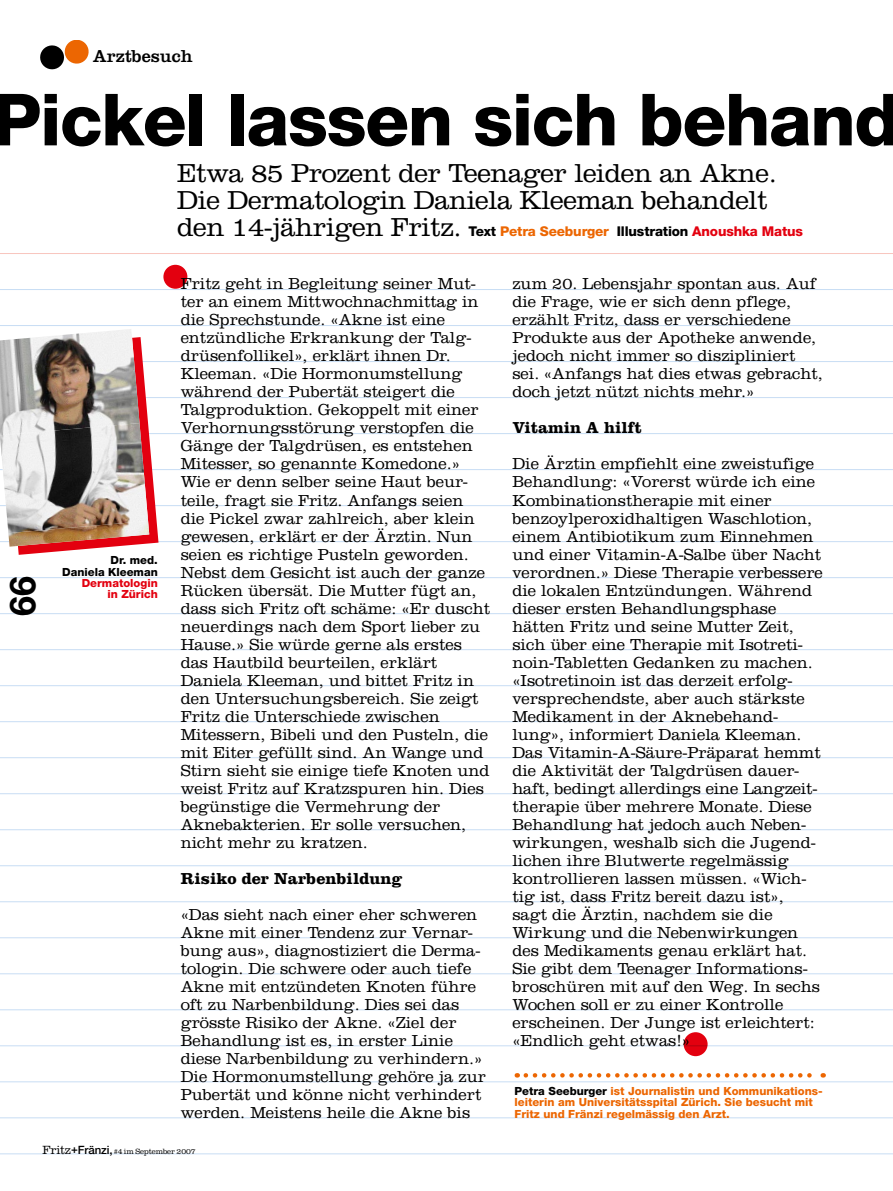
<style>
.page{position:relative;width:893px;height:1191px;background:#fff}
.page>*{position:absolute;margin:0;border:0;box-sizing:border-box;transform-origin:0 0}
.t1{font:800 72px "Helvetica Neue LT";letter-spacing:-.02em;color:#000}
.t2{font:700 36px "Helvetica Neue LT";color:#000}
.t3{font:300 27px/27px "Clarendon";letter-spacing:-.015em;color:#000}
.t4{font:18px "Clarendon";color:#000}
.t5{font:300 16.5px/18px "Clarendon";color:#000}
.t6{font:700 16.5px "Clarendon";color:#000}
.t7{font:800 11.25px/11.2px "Helvetica Neue LT";color:#ec6602}
.t8{font:800 11.25px/11.2px "Helvetica Neue LT";color:#000;text-align:right}
.t9{font:800 11.25px/11.2px "Helvetica Neue LT";color:#e3000f;text-align:right}
.t10{font:300 7.8px "Clarendon";letter-spacing:-.01em;color:#000}
.s1{font-family:"Helvetica Neue LT";font-weight:800;font-size:13.5px}
.s2{font-family:"Helvetica Neue LT";font-weight:800;font-size:13.5px;color:#ec6602}
.s3{font-family:"Helvetica Neue LT";font-weight:800;font-size:13.5px;color:#e3000f}
.s4{color:#000}
.s5{font-size:12.3px}
.s6{font-family:"Helvetica Neue LT";font-weight:500;font-size:11.25px}
.s7{font-family:"Helvetica Neue LT";font-weight:500;font-size:11.4px}
</style>
<div class="page">
<hr style="left:0;top:253px;width:892px;height:1px;background:#f8c5be">
<hr style="left:0;top:289px;width:892px;height:1px;background:#c8ddf4">
<hr style="left:0;top:325px;width:892px;height:1px;background:#c8ddf4">
<hr style="left:0;top:361px;width:892px;height:1px;background:#c8ddf4">
<hr style="left:0;top:397px;width:892px;height:1px;background:#c8ddf4">
<hr style="left:0;top:433px;width:892px;height:1px;background:#c8ddf4">
<hr style="left:0;top:469px;width:892px;height:1px;background:#c8ddf4">
<hr style="left:0;top:505px;width:892px;height:1px;background:#c8ddf4">
<hr style="left:0;top:541px;width:892px;height:1px;background:#c8ddf4">
<hr style="left:0;top:577px;width:892px;height:1px;background:#c8ddf4">
<hr style="left:0;top:613px;width:892px;height:1px;background:#c8ddf4">
<hr style="left:0;top:649px;width:892px;height:1px;background:#c8ddf4">
<hr style="left:0;top:685px;width:892px;height:1px;background:#c8ddf4">
<hr style="left:0;top:721px;width:892px;height:1px;background:#c8ddf4">
<hr style="left:0;top:757px;width:892px;height:1px;background:#c8ddf4">
<hr style="left:0;top:793px;width:892px;height:1px;background:#c8ddf4">
<hr style="left:0;top:829px;width:892px;height:1px;background:#c8ddf4">
<hr style="left:0;top:865px;width:892px;height:1px;background:#c8ddf4">
<hr style="left:0;top:901px;width:892px;height:1px;background:#c8ddf4">
<hr style="left:0;top:937px;width:892px;height:1px;background:#c8ddf4">
<hr style="left:0;top:973px;width:892px;height:1px;background:#c8ddf4">
<hr style="left:0;top:1009px;width:892px;height:1px;background:#c8ddf4">
<hr style="left:0;top:1045px;width:892px;height:1px;background:#c8ddf4">
<hr style="left:0;top:1081px;width:892px;height:1px;background:#c8ddf4">
<hr style="left:0;top:1117px;width:892px;height:1px;background:#c8ddf4">
<hr style="left:0;top:1153px;width:892px;height:1px;background:#c8ddf4">
<div style="left:684px;top:1032px;width:24px;height:24px;background:#e3000f;border-radius:50%"></div>
<div style="left:163px;top:265px;width:24px;height:24px;background:#e3000f;border-radius:50%"></div>
<svg style="left:40px;top:40px;width:49px;height:30px"></svg>
<svg style="left:526px;top:1073px;width:298px;height:4px"></svg>
<svg style="left:9px;top:337px;width:149px;height:218px"></svg>
<img style="left:0;top:329px;width:140px;height:94px">
<img style="left:0;top:423px;width:148px;height:105px">
<img style="left:8px;top:521px;width:141px;height:25px">
<p class="t4" style="left:93px;top:45px;width:102px">Arztbesuch</p>
<h1 class="t1" style="left:-8px;top:77px;width:909px">Pickel lassen sich behand</h1>
<h2 class="t2" style="left:0;top:615px;width:42px;rotate:-90deg">66</h2>
<p class="t8" style="left:62px;top:555px;width:97px">Dr. med.<br>Daniela Kleeman</p>
<p class="t9" style="left:82px;top:577px;width:78px">Dermatologin in Zürich</p>
<h3 class="t3" style="left:177px;top:159px;width:627px">Etwa 85 Prozent der Teenager leiden an Akne.<br>Die Dermatologin Daniela Kleeman behandelt den 14-jährigen Fritz. <span class="s1">Text</span> <span class="s2">Petra Seeburger</span> <span class="s1">Illustration</span> <span class="s3">Anoushka Matus</span></h3>
<p class="t5" style="left:181px;top:275px;width:311px">Fritz geht in Begleitung seiner Mut&shy;ter an einem Mittwochnachmittag in die Sprechstunde. «Akne ist eine entzündliche Erkrankung der Talg&shy;drüsenfollikel», erklärt ihnen Dr.<br>Kleeman. «Die Hormonumstellung während der Pubertät steigert die Talgproduktion. Gekoppelt mit einer Verhornungsstörung verstopfen die Gänge der Talgdrüsen, es entstehen Mitesser, so genannte Komedone.» Wie er denn selber seine Haut beur&shy;teile, fragt sie Fritz. Anfangs seien die Pickel zwar zahlreich, aber klein gewesen, erklärt er der Ärztin. Nun seien es richtige Pusteln geworden.<br>Nebst dem Gesicht ist auch der ganze Rücken übersät. Die Mutter fügt an, dass sich Fritz oft schäme: «Er duscht neuerdings nach dem Sport lieber zu Hause.» Sie würde gerne als erstes das Hautbild beurteilen, erklärt Daniela Kleeman, und bittet Fritz in den Untersuchungsbereich. Sie zeigt Fritz die Unterschiede zwischen Mitessern, Bibeli und den Pusteln, die mit Eiter gefüllt sind. An Wange und Stirn sieht sie einige tiefe Knoten und weist Fritz auf Kratzspuren hin. Dies begünstige die Vermehrung der Aknebakterien. Er solle versuchen, nicht mehr zu kratzen.</p>
<p class="t6" style="left:181px;top:868px;width:223px">Risiko der Narbenbildung</p>
<p class="t5" style="left:181px;top:905px;width:307px">«Das sieht nach einer eher schweren Akne mit einer Tendenz zur Vernar&shy;bung aus», diagnostiziert die Derma&shy;tologin. Die schwere oder auch tiefe Akne mit entzündeten Knoten führe oft zu Narbenbildung. Dies sei das grösste Risiko der Akne. «Ziel der Behandlung ist es, in erster Linie diese Narbenbildung zu verhindern.» Die Hormonumstellung gehöre ja zur Pubertät und könne nicht verhindert werden. Meistens heile die Akne bis</p>
<p class="t5" style="left:512px;top:275px;width:312px">zum 20. Lebensjahr spontan aus. Auf die Frage, wie er sich denn pflege, erzählt Fritz, dass er verschiedene Produkte aus der Apotheke anwende, jedoch nicht immer so diszipliniert sei. «Anfangs hat dies etwas gebracht, doch jetzt nützt nichts mehr.»</p>
<p class="t6" style="left:512px;top:418px;width:131px">Vitamin A hilft</p>
<p class="t5" style="left:512px;top:455px;width:312px">Die Ärztin empfiehlt eine zweistufige Behandlung: «Vorerst würde ich eine Kombinationstherapie mit einer benzoylperoxidhaltigen Waschlotion, einem Antibiotikum zum Einnehmen und einer Vitamin-A-Salbe über Nacht verordnen.» Diese Therapie verbessere die lokalen Entzündungen. Während dieser ersten Behandlungsphase hätten Fritz und seine Mutter Zeit, sich über eine Therapie mit Isotreti&shy;noin-Tabletten Gedanken zu machen. «Isotretinoin ist das derzeit erfolg&shy;versprechendste, aber auch stärkste Medikament in der Aknebehand&shy;lung», informiert Daniela Kleeman.<br>Das Vitamin-A-Säure-Präparat hemmt die Aktivität der Talgdrüsen dauer&shy;haft, bedingt allerdings eine Langzeit&shy;therapie über mehrere Monate. Diese Behandlung hat jedoch auch Neben&shy;wirkungen, weshalb sich die Jugend&shy;lichen ihre Blutwerte regelmässig kontrollieren lassen müssen. «Wich&shy;tig ist, dass Fritz bereit dazu ist»,<br>sagt die Ärztin, nachdem sie die Wirkung und die Nebenwirkungen des Medikaments genau erklärt hat.<br>Sie gibt dem Teenager Informations&shy;broschüren mit auf den Weg. In sechs Wochen soll er zu einer Kontrolle erscheinen. Der Junge ist erleichtert: «Endlich geht etwas!»</p>
<p class="t7" style="left:514px;top:1085px;width:310px"><span class="s4">Petra Seeburger</span> ist Journalistin und Kommunikations&shy;leiterin am Universitätsspital Zürich. Sie besucht mit<br>Fritz und Fränzi regelmässig den Arzt.</p>
<p class="t10" style="left:43px;top:1146px;width:155px"><span class="s5">Fritz</span> <span class="s6">+</span><span class="s7">Fränzi,</span> #4 im September 2007</p>
</div>
